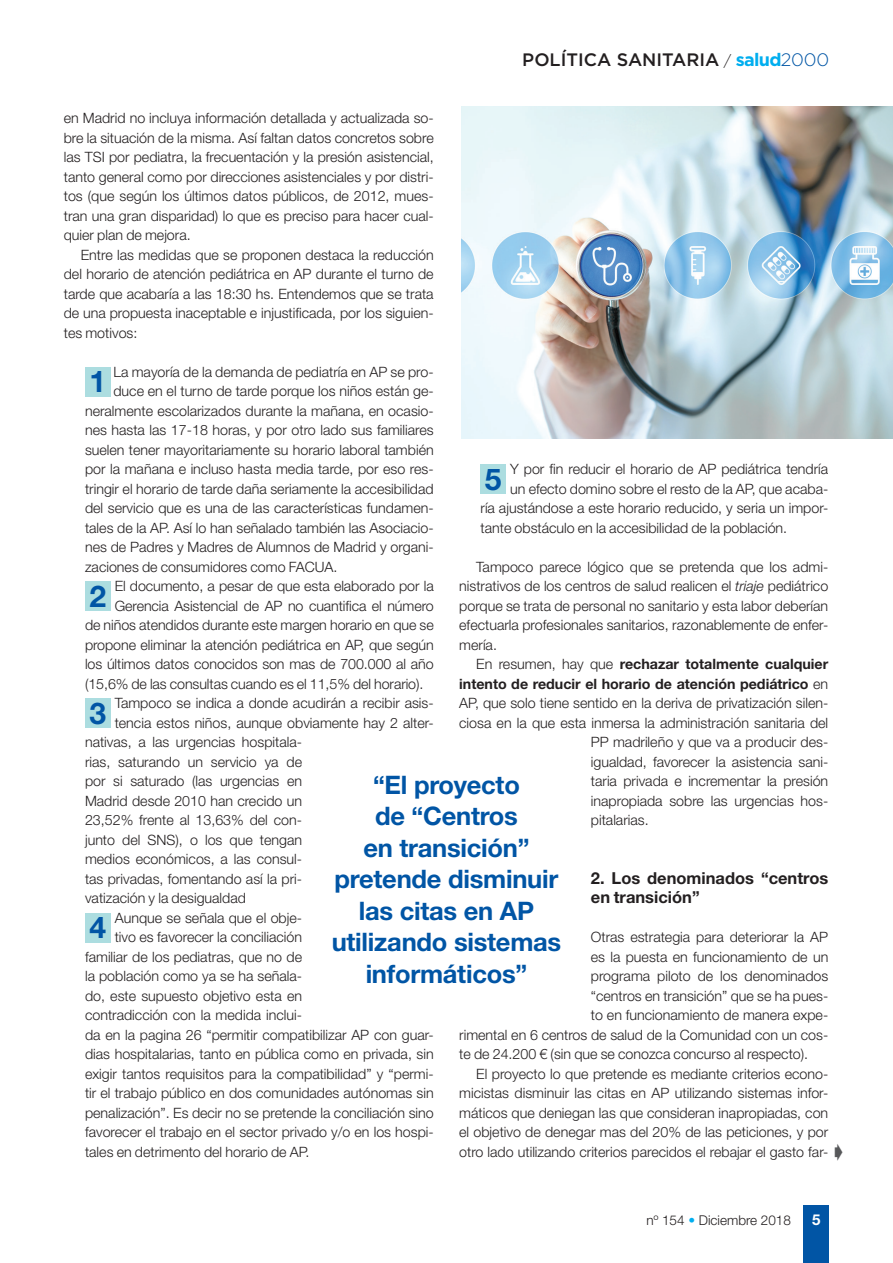
<style>
.page{position:relative;width:893px;height:1263px;background:#fff}
.page>*{position:absolute;margin:0;border:0;box-sizing:border-box;transform-origin:0 0}
.t1{font:700 30px "Helvetica Neue LT Std";color:#0155a5}
._03_DESTACADO{font:700 25.5px/31.5px "Helvetica Neue LT Std";letter-spacing:-.01em;color:#0155a5;text-align:center}
.t2{font:500 18px "Gotham";color:#231f20}
._01_txt_comun{font:18px "Universal Newswith Comm Pi";color:#57585a;scale:.95 1}
.titulillo{font:700 16.5px/19.5px "Helvetica Neue LT Std";color:#231f20}
.t3{font:700 15px "Helvetica Neue LT Std";color:#fff}
._03_TEXTO_NORMAL_01{font:300 14.25px/19.5px "Helvetica Neue LT Std";color:#231f20;text-align:justify}
._03_TEXTO_NORMAL_01-2{font:700 14.25px "Helvetica Neue LT Std";color:#231f20}
.t4{font:300 13.5px "Helvetica Neue LT Std";color:#231f20}
.s1{font-weight:300;font-size:15px}
.s2{font-weight:700;color:#00aeef}
.s3{font-weight:300;color:#0155a5}
.s4{font-style:italic}
.s5{font-weight:300}
.s6{color:#00aeef}
</style>
<div class="page">
<div style="left:804px;top:1205px;width:25px;height:58px;background:#0155a5"></div>
<div style="left:85px;top:367px;width:26px;height:29px;background:#acdde0"></div>
<div style="left:85px;top:581px;width:26px;height:30px;background:#acdde0"></div>
<div style="left:85px;top:698px;width:26px;height:30px;background:#acdde0"></div>
<div style="left:85px;top:913px;width:26px;height:29px;background:#acdde0"></div>
<div style="left:480px;top:464px;width:26px;height:30px;background:#acdde0"></div>
<img style="left:461px;top:106px;width:432px;height:332px">
<p class="t2" style="left:522px;top:49px;width:308px">POLÍTICA SANITARIA <span class="s1">/</span> <span class="s2">salud</span><span class="s3">2000</span></p>
<p class="_03_TEXTO_NORMAL_01" style="left:64px;top:108px;width:371px">en Madrid no incluya información detallada y actualizada so&shy;bre la situación de la misma. Así faltan datos concretos sobre las TSI por pediatra, la frecuentación y la presión asistencial, tanto general como por direcciones asistenciales y por distri&shy;tos (que según los últimos datos públicos, de 2012, mues&shy;tran una gran disparidad) lo que es preciso para hacer cual&shy;quier plan de mejora.</p>
<p class="_03_TEXTO_NORMAL_01" style="left:64px;top:245px;width:371px;text-indent:17px">Entre las medidas que se proponen destaca la reducción del horario de atención pediátrica en AP durante el turno de tarde que acabaría a las 18:30 hs. Entendemos que se trata de una propuesta inaceptable e injustificada, por los siguien&shy;tes motivos:</p>
<p class="t1" style="left:89px;top:363px;width:18px">1</p>
<p class="_03_TEXTO_NORMAL_01" style="left:113px;top:362px;width:322px">La mayoría de la demanda de pediatría en AP se pro-</p>
<p class="_03_TEXTO_NORMAL_01" style="left:113px;top:381px;width:322px">duce en el turno de tarde porque los niños están ge-</p>
<p class="_03_TEXTO_NORMAL_01" style="left:85px;top:401px;width:350px">neralmente escolarizados durante la mañana, en ocasio-</p>
<p class="_03_TEXTO_NORMAL_01" style="left:85px;top:420px;width:350px">nes hasta las 17-18 horas, y por otro lado sus familiares</p>
<p class="_03_TEXTO_NORMAL_01" style="left:85px;top:440px;width:350px">suelen tener mayoritariamente su horario laboral también</p>
<p class="_03_TEXTO_NORMAL_01" style="left:85px;top:459px;width:350px">por la mañana e incluso hasta media tarde, por eso res-</p>
<p class="_03_TEXTO_NORMAL_01" style="left:85px;top:479px;width:350px">tringir el horario de tarde daña seriamente la accesibilidad</p>
<p class="_03_TEXTO_NORMAL_01" style="left:85px;top:498px;width:350px">del servicio que es una de las características fundamen-</p>
<p class="_03_TEXTO_NORMAL_01" style="left:85px;top:518px;width:350px">tales de la AP. Así lo han señalado también las Asociacio-</p>
<p class="_03_TEXTO_NORMAL_01" style="left:85px;top:537px;width:350px">nes de Padres y Madres de Alumnos de Madrid y organi-</p>
<p class="_03_TEXTO_NORMAL_01" style="left:85px;top:557px;width:254px">zaciones de consumidores como FACUA.</p>
<p class="t1" style="left:89px;top:578px;width:18px">2</p>
<p class="_03_TEXTO_NORMAL_01" style="left:115px;top:576px;width:321px">El documento, a pesar de que esta elaborado por la</p>
<p class="t1" style="left:485px;top:461px;width:18px">5</p>
<p class="_03_TEXTO_NORMAL_01" style="left:510px;top:459px;width:320px">Y por fin reducir el horario de AP pediátrica tendría</p>
<p class="_03_TEXTO_NORMAL_01" style="left:510px;top:479px;width:320px">un efecto domino sobre el resto de la AP, que acaba-</p>
<p class="_03_TEXTO_NORMAL_01" style="left:480px;top:498px;width:349px">ría ajustándose a este horario reducido, y seria un impor-</p>
<p class="_03_TEXTO_NORMAL_01" style="left:480px;top:518px;width:308px">tante obstáculo en la accesibilidad de la población.</p>
<p class="_03_TEXTO_NORMAL_01" style="left:459px;top:557px;width:371px;text-indent:17px">Tampoco parece lógico que se pretenda que los admi&shy;nistrativos de los centros de salud realicen el <span class="s4">triaje</span> pediátrico porque se trata de personal no sanitario y esta labor deberían efectuarla profesionales sanitarios, razonablemente de enfer&shy;mería.</p>
<p class="_03_TEXTO_NORMAL_01-2" style="left:476px;top:655px;width:353px"><span class="s5">En resumen, hay que</span> rechazar totalmente cualquier</p>
<p class="_03_TEXTO_NORMAL_01-2" style="left:459px;top:675px;width:370px">intento de reducir el horario de atención pediátrico <span class="s5">en</span></p>
<p class="_03_TEXTO_NORMAL_01" style="left:459px;top:693px;width:371px">AP, que solo tiene sentido en la deriva de privatización silen-</p>
<p class="_03_TEXTO_NORMAL_01" style="left:459px;top:713px;width:371px">ciosa en la que esta inmersa la administración sanitaria del</p>
<p class="_03_TEXTO_NORMAL_01" style="left:591px;top:732px;width:239px">PP madrileño y que va a producir des-</p>
<p class="_03_TEXTO_NORMAL_01" style="left:591px;top:752px;width:239px">igualdad, favorecer la asistencia sani-</p>
<p class="_03_TEXTO_NORMAL_01" style="left:591px;top:771px;width:239px">taria privada e incrementar la presión</p>
<p class="_03_TEXTO_NORMAL_01" style="left:591px;top:791px;width:239px">inapropiada sobre las urgencias hos-</p>
<p class="_03_TEXTO_NORMAL_01" style="left:591px;top:810px;width:59px">pitalarias.</p>
<p class="_03_TEXTO_NORMAL_01" style="left:115px;top:596px;width:321px">Gerencia Asistencial de AP no cuantifica el número</p>
<p class="_03_TEXTO_NORMAL_01" style="left:85px;top:615px;width:350px">de niños atendidos durante este margen horario en que se</p>
<p class="_03_TEXTO_NORMAL_01" style="left:85px;top:635px;width:350px">propone eliminar la atención pediátrica en AP, que según</p>
<p class="_03_TEXTO_NORMAL_01" style="left:85px;top:654px;width:350px">los últimos datos conocidos son mas de 700.000 al año</p>
<p class="_03_TEXTO_NORMAL_01" style="left:85px;top:674px;width:340px">(15,6% de las consultas cuando es el 11,5% del horario).</p>
<p class="t1" style="left:89px;top:695px;width:18px">3</p>
<p class="_03_TEXTO_NORMAL_01" style="left:115px;top:693px;width:320px">Tampoco se indica a donde acudirán a recibir asis-</p>
<p class="_03_TEXTO_NORMAL_01" style="left:115px;top:713px;width:320px">tencia estos niños, aunque obviamente hay 2 alter-</p>
<p class="_03_TEXTO_NORMAL_01" style="left:85px;top:732px;width:219px">nativas, a las urgencias hospitala-</p>
<p class="_03_TEXTO_NORMAL_01" style="left:85px;top:752px;width:219px">rias, saturando un servicio ya de</p>
<p class="_03_TEXTO_NORMAL_01" style="left:85px;top:771px;width:218px">por si saturado (las urgencias en</p>
<p class="_03_TEXTO_NORMAL_01" style="left:85px;top:791px;width:219px">Madrid desde 2010 han crecido un</p>
<p class="_03_TEXTO_NORMAL_01" style="left:85px;top:810px;width:219px">23,52% frente al 13,63% del con-</p>
<p class="_03_TEXTO_NORMAL_01" style="left:85px;top:830px;width:219px">junto del SNS), o los que tengan</p>
<p class="_03_TEXTO_NORMAL_01" style="left:85px;top:849px;width:219px">medios económicos, a las consul-</p>
<p class="_03_TEXTO_NORMAL_01" style="left:85px;top:869px;width:219px">tas privadas, fomentando así la pri-</p>
<p class="_03_TEXTO_NORMAL_01" style="left:85px;top:888px;width:162px">vatización y la desigualdad</p>
<p class="t1" style="left:89px;top:909px;width:18px">4</p>
<p class="_03_TEXTO_NORMAL_01" style="left:115px;top:908px;width:189px">Aunque se señala que el obje-</p>
<p class="_03_DESTACADO" style="left:332px;top:768px;width:231px">“El proyecto<br>de “Centros<br>en transición” pretende disminuir las citas en AP utilizando sistemas informáticos”</p>
<p class="titulillo" style="left:591px;top:868px;width:239px">2. Los denominados “centros en transición”</p>
<p class="_03_TEXTO_NORMAL_01" style="left:591px;top:927px;width:239px">Otras estrategia para deteriorar la AP</p>
<p class="_03_TEXTO_NORMAL_01" style="left:591px;top:947px;width:239px">es la puesta en funcionamiento de un</p>
<p class="_03_TEXTO_NORMAL_01" style="left:591px;top:966px;width:239px">programa piloto de los denominados</p>
<p class="_03_TEXTO_NORMAL_01" style="left:591px;top:986px;width:239px">“centros en transición” que se ha pues-</p>
<p class="_03_TEXTO_NORMAL_01" style="left:591px;top:1005px;width:239px">to en funcionamiento de manera expe-</p>
<p class="_03_TEXTO_NORMAL_01" style="left:459px;top:1025px;width:371px">rimental en 6 centros de salud de la Comunidad con un cos-</p>
<p class="_03_TEXTO_NORMAL_01" style="left:459px;top:1044px;width:350px">te de 24.200 € (sin que se conozca concurso al respecto).</p>
<p class="_03_TEXTO_NORMAL_01" style="left:459px;top:1064px;width:371px;text-indent:17px">El proyecto lo que pretende es mediante criterios econo&shy;micistas disminuir las citas en AP utilizando sistemas infor&shy;máticos que deniegan las que consideran inapropiadas, con el objetivo de denegar mas del 20% de las peticiones, y por otro lado utilizando criterios parecidos el rebajar el gasto far-</p>
<p class="_03_TEXTO_NORMAL_01" style="left:115px;top:927px;width:189px">tivo es favorecer la conciliación</p>
<p class="_03_TEXTO_NORMAL_01" style="left:85px;top:947px;width:219px">familiar de los pediatras, que no de</p>
<p class="_03_TEXTO_NORMAL_01" style="left:85px;top:966px;width:219px">la población como ya se ha señala-</p>
<p class="_03_TEXTO_NORMAL_01" style="left:85px;top:986px;width:219px">do, este supuesto objetivo esta en</p>
<p class="_03_TEXTO_NORMAL_01" style="left:85px;top:1005px;width:219px">contradicción con la medida inclui-</p>
<p class="_03_TEXTO_NORMAL_01" style="left:85px;top:1025px;width:350px">da en la pagina 26 “permitir compatibilizar AP con guar-</p>
<p class="_03_TEXTO_NORMAL_01" style="left:85px;top:1044px;width:350px">dias hospitalarias, tanto en pública como en privada, sin</p>
<p class="_03_TEXTO_NORMAL_01" style="left:85px;top:1064px;width:350px">exigir tantos requisitos para la compatibilidad” y “permi-</p>
<p class="_03_TEXTO_NORMAL_01" style="left:85px;top:1083px;width:350px">tir el trabajo público en dos comunidades autónomas sin</p>
<p class="_03_TEXTO_NORMAL_01" style="left:85px;top:1103px;width:350px">penalización”. Es decir no se pretende la conciliación sino</p>
<p class="_03_TEXTO_NORMAL_01" style="left:85px;top:1122px;width:350px">favorecer el trabajo en el sector privado y/o en los hospi-</p>
<p class="_03_TEXTO_NORMAL_01" style="left:85px;top:1142px;width:226px">tales en detrimento del horario de AP.</p>
<p class="_01_txt_comun" style="left:834px;top:1143px;width:11px">g</p>
<p class="t4" style="left:647px;top:1211px;width:146px">nº 154 <span class="s6">•</span> Diciembre 2018</p>
<p class="t3" style="left:812px;top:1210px;width:10px">5</p>
</div>
